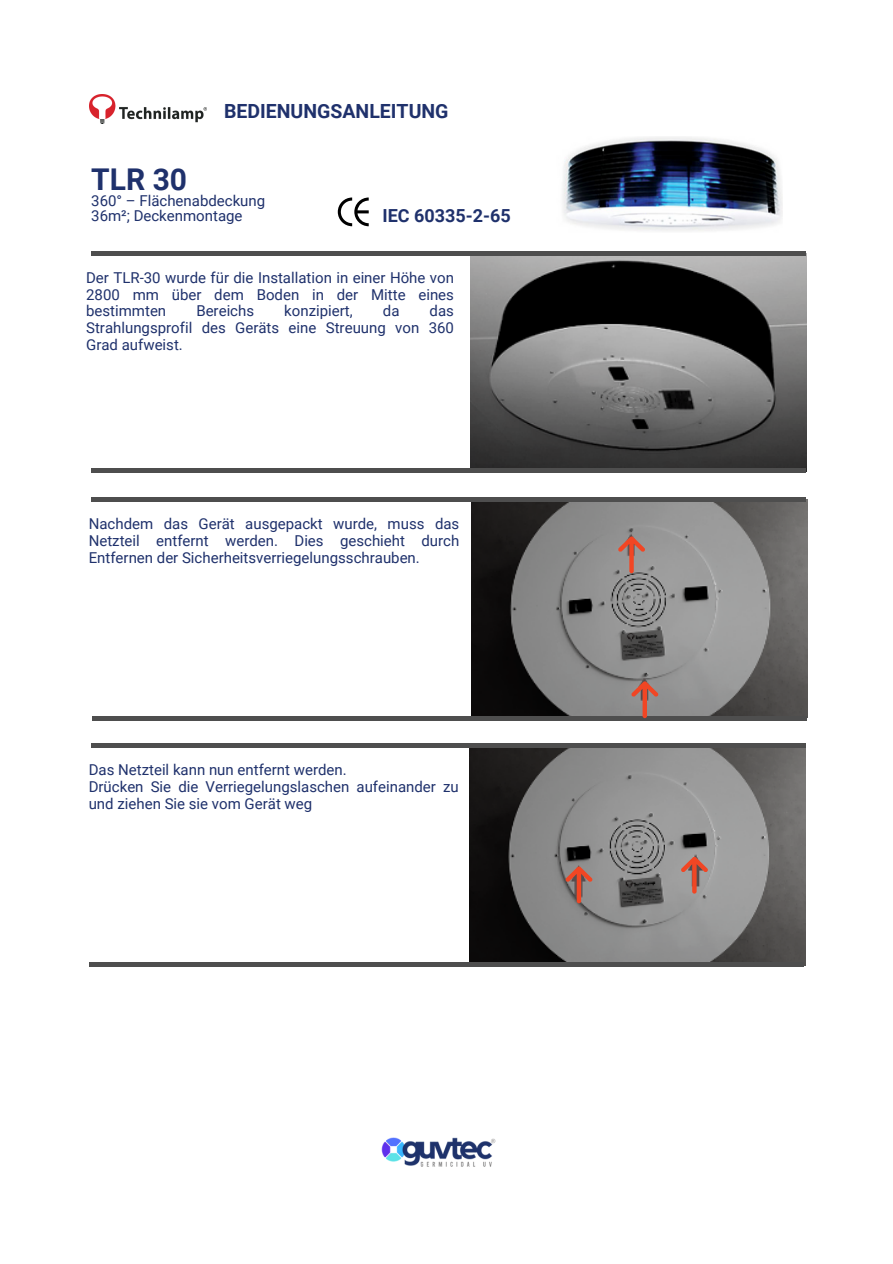
<style>
.page{position:relative;width:893px;height:1264px;background:#fff}
.page>*{position:absolute;margin:0;border:0;box-sizing:border-box;transform-origin:0 0}
.t1{font:700 30px "Roboto";color:#1f316c}
.t2{font:700 19.5px "Roboto";color:#1f316c}
.t3{font:700 18px "Roboto";color:#1f316c}
.t4{font:15px/16.8px "Roboto";color:#1f316c;text-align:justify}
</style>
<div class="page">
<img style="left:472px;top:499px;width:335px;height:219px">
<img style="left:470px;top:255px;width:336px;height:213px">
<hr style="left:91px;top:251px;width:715px;height:4px;background:#4e4e4e">
<div style="left:91px;top:497px;width:715px;height:5px;background:#4e4e4e"></div>
<hr style="left:91px;top:468px;width:715px;height:4px;background:#4e4e4e">
<div style="left:92px;top:716px;width:714px;height:5px;background:#4e4e4e"></div>
<img style="left:469px;top:748px;width:336px;height:217px">
<div style="left:91px;top:743px;width:715px;height:5px;background:#4e4e4e"></div>
<hr style="left:89px;top:962px;width:714px;height:4px;background:#4e4e4e">
<svg style="left:618px;top:536px;width:27px;height:37px"></svg>
<svg style="left:631px;top:681px;width:27px;height:37px"></svg>
<svg style="left:565px;top:866px;width:27px;height:37px"></svg>
<svg style="left:680px;top:856px;width:27px;height:37px"></svg>
<svg style="left:338px;top:197px;width:30px;height:29px"></svg>
<img style="left:381px;top:1137px;width:115px;height:30px">
<img style="left:89px;top:95px;width:117px;height:29px">
<img style="left:563px;top:137px;width:219px;height:94px">
<p class="t2" style="left:224px;top:100px;width:226px">BEDIENUNGSANLEITUNG</p>
<p class="t1" style="left:91px;top:162px;width:97px">TLR 30</p>
<p class="t4" style="left:91px;top:192px;width:175px">360° – Flächenabdeckung</p>
<p class="t4" style="left:91px;top:207px;width:153px">36m²; Deckenmontage</p>
<p class="t3" style="left:382px;top:205px;width:130px">IEC 60335-2-65</p>
<p class="t4" style="left:86px;top:269px;width:369px">Der TLR-30 wurde für die Installation in einer Höhe von 2800 mm über dem Boden in der Mitte eines bestimmten</p>
<p class="t4" style="left:86px;top:303px;width:369px;text-indent:343px">das Strahlungsprofil des Geräts eine Streuung von 360<br>Grad aufweist.</p>
<p class="t4" style="left:196px;top:303px;width:59px">Bereichs</p>
<p class="t4" style="left:284px;top:303px;width:70px">konzipiert,</p>
<p class="t4" style="left:383px;top:303px;width:18px">da</p>
<p class="t4" style="left:89px;top:515px;width:372px">Nachdem das Gerät ausgepackt wurde, muss das Netzteil entfernt werden. Dies geschieht durch Entfernen der Sicherheitsverriegelungsschrauben.</p>
<p class="t4" style="left:89px;top:761px;width:259px">Das Netzteil kann nun entfernt werden.</p>
<p class="t4" style="left:89px;top:778px;width:371px">Drücken Sie die Verriegelungslaschen aufeinander zu und ziehen Sie sie vom Gerät weg</p>
</div>
